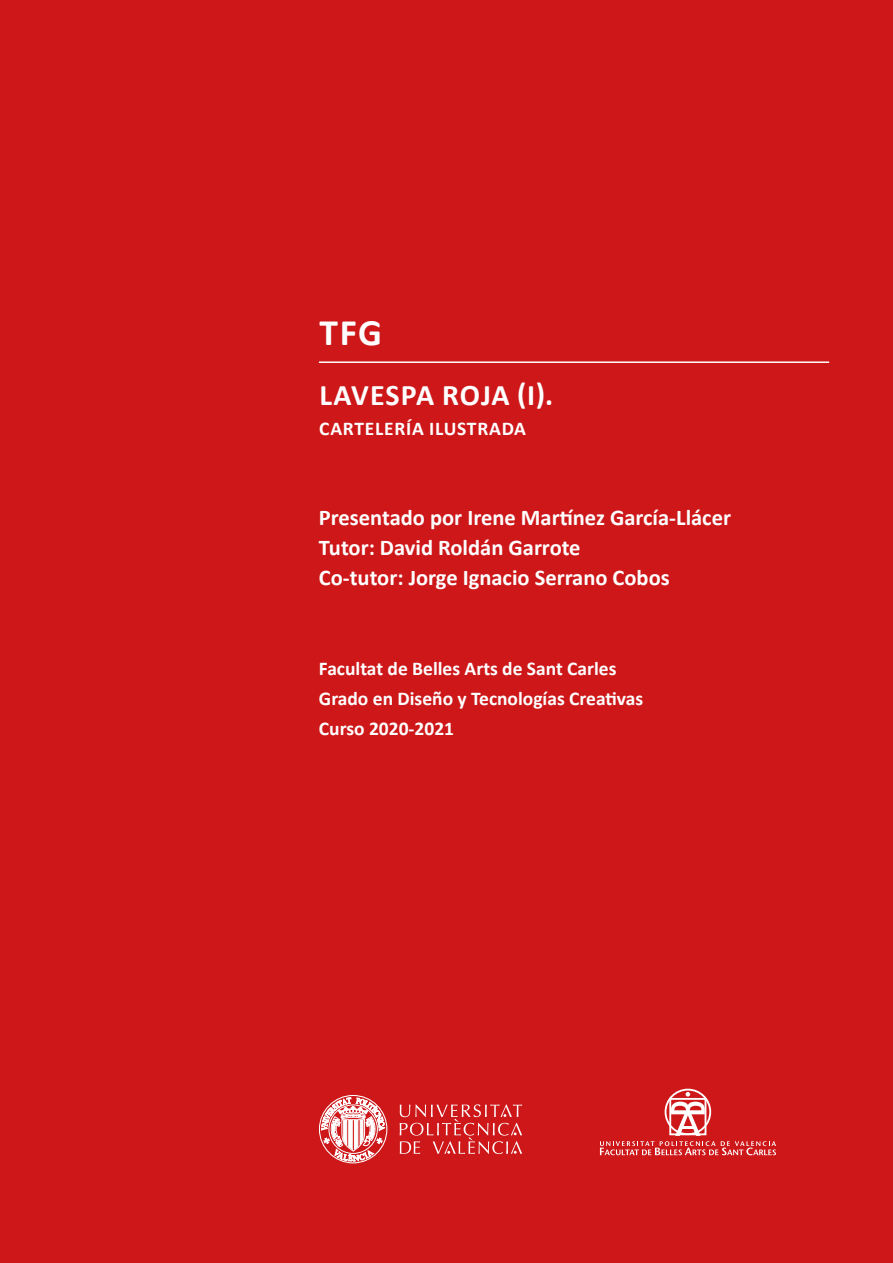
<style>
.page{position:relative;width:893px;height:1263px;background:#cd1719}
.page>*{position:absolute;margin:0;border:0;box-sizing:border-box;transform-origin:0 0}
.t1{font:700 37.5px "Calibri";color:#fff}
.t2{font:700 30px "Calibri";letter-spacing:.03em;color:#fff}
.t3{font:700 22.5px/30px "Calibri";color:#fff}
.t4{font:700 19.5px/30px "Calibri";color:#fff}
.t5{font:700 19.5px "Calibri";letter-spacing:.04em;color:#fff}
</style>
<div class="page">
<hr style="left:319px;top:361px;width:510px;height:2px;background:#fff">
<div style="left:319px;top:1095px;width:68px;height:68px;border:1px solid #fff;border-radius:50%"></div>
<svg style="left:321px;top:1098px;width:64px;height:65px"></svg>
<svg style="left:400px;top:1104px;width:122px;height:50px"></svg>
<svg style="left:600px;top:1092px;width:176px;height:63px"></svg>
<div style="left:669px;top:1098px;width:37px;height:37px;border:2px solid #fff"></div>
<div style="left:665px;top:1089px;width:46px;height:46px;border:2px solid #fff;border-radius:50%"></div>
<h1 class="t1" style="left:320px;top:306px;width:64px">TFG</h1>
<h2 class="t2" style="left:319px;top:374px;width:235px">LAVESPA ROJA (I).</h2>
<p class="t5" style="left:319px;top:415px;width:208px">CARTELERÍA ILUSTRADA</p>
<p class="t3" style="left:319px;top:502px;width:414px">Presentado por Irene Martínez García-Llácer<br>Tutor: David Roldán Garrote<br>Co-tutor: Jorge Ignacio Serrano Cobos</p>
<p class="t4" style="left:319px;top:653px;width:326px">Facultat de Belles Arts de Sant Carles<br>Grado en Diseño y Tecnologías Creativas<br>Curso 2020-2021</p>
</div>
